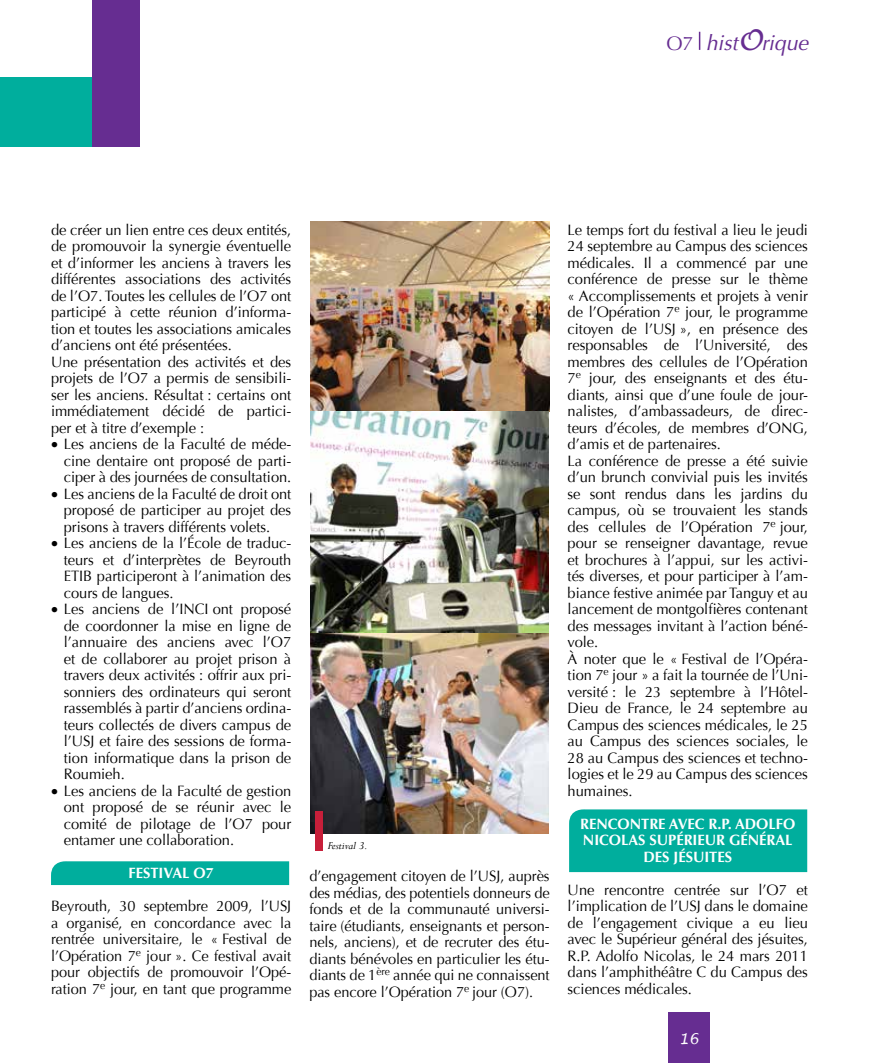
<style>
.page{position:relative;width:893px;height:1063px;background:#fff}
.page>*{position:absolute;margin:0;border:0;box-sizing:border-box;transform-origin:0 0}
.t1{font:italic 21.3px "Optima";color:#662d91}
.t2{font:15px/16.5px "Optima";letter-spacing:-.005em;color:#000;text-align:justify}
.t3{font:700 15px/16.5px "Optima";letter-spacing:-.005em;color:#fff}
.t4{font:italic 15px "Lucida Handwriting";color:#fff}
.t5{font:italic 12px "Perpetua";color:#000}
.s1{font-style:normal;font-size:19.5px}
.s2{font-family:"Lucida Handwriting";font-size:28.5px}
</style>
<div class="page">
<div style="left:0;top:77px;width:92px;height:70px;background:#00ae9d"></div>
<svg style="left:699px;top:32px;width:1px;height:18px"></svg>
<div style="left:92px;top:0;width:48px;height:147px;background:#662d91"></div>
<div style="left:668px;top:1012px;width:42px;height:51px;background:#662d91"></div>
<div style="left:51px;top:861px;width:238px;height:24px;background:#00ae9d"></div>
<div style="left:569px;top:809px;width:238px;height:63px;background:#00ae9d"></div>
<img style="left:310px;top:221px;width:239px;height:613px">
<div style="left:315px;top:812px;width:8px;height:39px;background:#c71f3a"></div>
<h1 class="t1" style="left:666px;top:30px;width:143px"><span class="s1">O7</span> hist<span class="s2">O</span>rique</h1>
<p class="t2" style="left:51px;top:222px;width:242px;text-align:left">de créer un lien entre ces deux entités, de promouvoir la synergie éventuelle et d’informer les anciens à travers les différentes associations des activités de l’O7. Toutes les cellules de l’O7 ont participé à cette réunion d’informa&shy;tion et toutes les associations amicales d’anciens ont été présentées.<br>Une présentation des activités et des projets de l’O7 a permis de sensibili&shy;ser les anciens. Résultat : certains ont immédiatement décidé de partici&shy;per et à titre d’exemple :</p>
<p class="t2" style="left:64px;top:436px;width:229px;text-indent:-13px">• Les anciens de la Faculté de méde&shy;cine dentaire ont proposé de parti&shy;ciper à des journées de consultation.</p>
<p class="t2" style="left:64px;top:486px;width:229px;text-indent:-13px">• Les anciens de la Faculté de droit ont proposé de participer au projet des prisons à travers différents volets.</p>
<p class="t2" style="left:64px;top:535px;width:229px;text-indent:-13px">• Les anciens de la l’École de traduc&shy;teurs et d’interprètes de Beyrouth ETIB participeront à l’animation des cours de langues.</p>
<p class="t2" style="left:64px;top:601px;width:229px;text-indent:-13px">• Les anciens de l’INCI ont proposé de coordonner la mise en ligne de l’annuaire des anciens avec l’O7 et de collaborer au projet prison à travers deux activités : offrir aux pri&shy;sonniers des ordinateurs qui seront rassemblés à partir d’anciens ordina&shy;teurs collectés de divers campus de l’USJ et faire des sessions de forma&shy;tion informatique dans la prison de Roumieh.</p>
<p class="t2" style="left:64px;top:783px;width:229px;text-indent:-13px">• Les anciens de la Faculté de gestion ont proposé de se réunir avec le comité de pilotage de l’O7 pour entamer une collaboration.</p>
<p class="t3" style="left:129px;top:865px;width:87px">FESTIVAL O7</p>
<p class="t2" style="left:51px;top:898px;width:242px">Beyrouth, 30 septembre 2009, l’USJ a organisé, en concordance avec la rentrée universitaire, le « Festival de l’Opération 7<sup>e</sup> jour ». Ce festival avait pour objectifs de promouvoir l’Opé&shy;ration 7<sup>e</sup> jour, en tant que programme</p>
<p class="t5" style="left:328px;top:838px;width:41px">Festival 3.</p>
<p class="t2" style="left:309px;top:868px;width:242px">d’engagement citoyen de l’USJ, auprès des médias, des potentiels donneurs de fonds et de la communauté universi&shy;taire (étudiants, enseignants et person&shy;nels, anciens), et de recruter des étu&shy;diants bénévoles en particulier les étu&shy;diants de 1<sup>ère</sup> année qui ne connaissent pas encore l’Opération 7<sup>e</sup> jour (O7).</p>
<p class="t2" style="left:568px;top:222px;width:242px;text-align:left">Le temps fort du festival a lieu le jeudi 24 septembre au Campus des sciences médicales. Il a commencé par une conférence de presse sur le thème « Accomplissements et projets à venir de l’Opération 7<sup>e</sup> jour, le programme citoyen de l’USJ », en présence des responsables de l’Université, des membres des cellules de l’Opération 7<sup>e</sup> jour, des enseignants et des étu&shy;diants, ainsi que d’une foule de jour&shy;nalistes, d’ambassadeurs, de direc&shy;teurs d’écoles, de membres d’ONG, d’amis et de partenaires.<br>La conférence de presse a été suivie d’un brunch convivial puis les invités se sont rendus dans les jardins du campus, où se trouvaient les stands des cellules de l’Opération 7<sup>e</sup> jour, pour se renseigner davantage, revue et brochures à l’appui, sur les activi&shy;tés diverses, et pour participer à l’am&shy;biance festive animée par Tanguy et au lancement de montgolfières contenant des messages invitant à l’action béné&shy;vole.<br>À noter que le « Festival de l’Opéra&shy;tion 7<sup>e</sup> jour » a fait la tournée de l’Uni&shy;versité : le 23 septembre à l’Hôtel-Dieu de France, le 24 septembre au Campus des sciences médicales, le 25 au Campus des sciences sociales, le 28 au Campus des sciences et techno&shy;logies et le 29 au Campus des sciences humaines.</p>
<p class="t3" style="left:580px;top:816px;width:166px">RENCONTRE AVEC R.P. ADOLFO<br>NICOL</p>
<p class="t3" style="left:643px;top:832px;width:147px;text-indent:-15px">AS SUPÉRI EUR GÉNÉRAL<br>DES JÉSUITES</p>
<p class="t2" style="left:568px;top:882px;width:242px">Une rencontre centrée sur l’O7 et l’implication de l’USJ dans le domaine de l’engagement civique a eu lieu avec le Supérieur général des jésuites, R.P. Adolfo Nicolas, le 24 mars 2011 dans l’amphithéâtre C du Campus des sciences médicales.</p>
<p class="t4" style="left:679px;top:1030px;width:22px">16</p>
</div>
